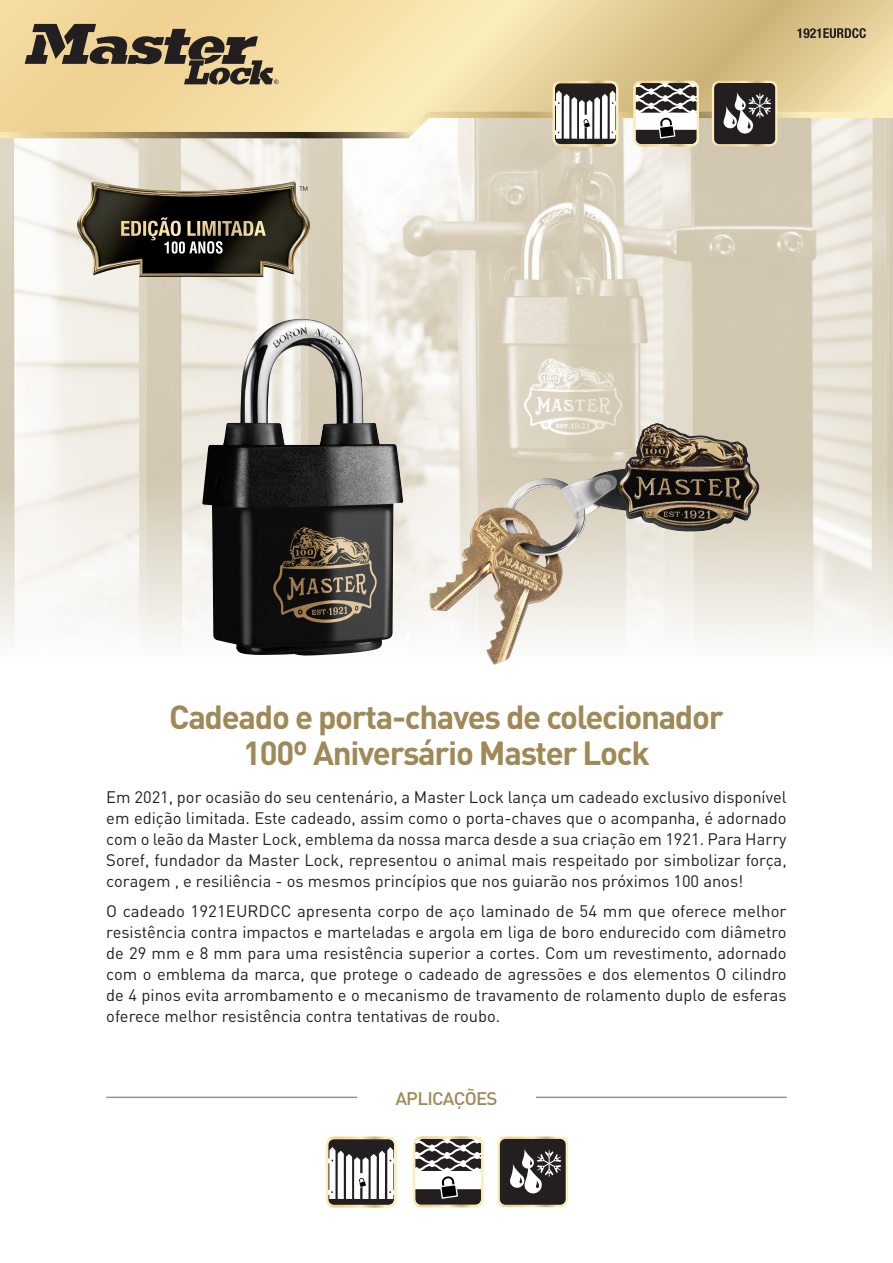
<style>
.page{position:relative;width:893px;height:1263px;background:#fff}
.page>*{position:absolute;margin:0;border:0;box-sizing:border-box;transform-origin:0 0}
.t1{font:700 33px/36px "DIN";letter-spacing:-.04em;color:#9f8957;text-align:center}
.t2{font:500 18px "DIN";letter-spacing:-.04em;color:#9f8957;scale:1.04 1}
.texte{font:16.5px/21px "DIN";color:#231f20;text-align:justify}
</style>
<div class="page">
<img style="left:0;top:139px;width:893px;height:314px">
<svg style="left:0;top:453px;width:893px;height:212px"></svg>
<img style="left:202px;top:319px;width:201px;height:337px">
<div style="left:327px;top:1138px;width:68px;height:68px;background:#231f20;border-radius:7px"></div>
<svg style="left:329px;top:1147px;width:64px;height:52px"></svg>
<div style="left:326px;top:1137px;width:70px;height:70px;border:2px solid #fff;border-radius:7px"></div>
<div style="left:414px;top:1138px;width:68px;height:68px;background:#231f20;border-radius:7px"></div>
<svg style="left:416px;top:1139px;width:64px;height:60px"></svg>
<div style="left:413px;top:1136px;width:70px;height:71px;border:2px solid #fff;border-radius:7px"></div>
<div style="left:499px;top:1138px;width:68px;height:68px;background:#231f20;border-radius:7px"></div>
<div style="left:497px;top:1136px;width:71px;height:71px;border:2px solid #fff;border-radius:7px"></div>
<svg style="left:510px;top:1148px;width:51px;height:46px"></svg>
<hr style="left:106px;top:1096px;width:681px;height:2px;background:#939598">
<div style="left:357px;top:1077px;width:179px;height:41px;background:#fff"></div>
<img style="left:429px;top:423px;width:228px;height:217px">
<svg style="left:0;top:0;width:893px;height:24px;background:#ead49b"></svg>
<div style="left:554px;top:82px;width:63px;height:63px;background:#231f20;border-radius:6px"></div>
<div style="left:553px;top:81px;width:65px;height:66px;border:2px solid #fff;border-radius:6px"></div>
<div style="left:635px;top:82px;width:63px;height:63px;background:#231f20;border-radius:6px"></div>
<div style="left:633px;top:81px;width:66px;height:65px;border:2px solid #fff;border-radius:6px"></div>
<div style="left:713px;top:82px;width:63px;height:63px;background:#231f20;border-radius:6px"></div>
<div style="left:712px;top:81px;width:65px;height:65px;border:2px solid #fff;border-radius:6px"></div>
<svg style="left:0;top:24px;width:893px;height:115px;background:#d2c094"></svg>
<img style="left:71px;top:175px;width:245px;height:110px">
<svg style="left:299px;top:186px;width:8px;height:5px"></svg>
<svg style="left:148px;top:217px;width:118px;height:37px;background:#4b4639"></svg>
<p class="t1" style="left:169px;top:698px;width:556px">Cadeado e porta-chaves de colecionador<br>100º Aniversário Master Lock</p>
<p class="texte" style="left:106px;top:787px;width:682px">Em 2021, por ocasião do seu centenário, a Master Lock lança um cadeado exclusivo disponível em edição limitada. Este cadeado, assim como o porta-chaves que o acompanha, é adornado com o leão da Master Lock, emblema da nossa marca desde a sua criação em 1921. Para Harry Soref, fundador da Master Lock, representou o animal mais respeitado por simbolizar força, coragem , e resiliência - os mesmos princípios que nos guiarão nos próximos 100 anos!</p>
<p class="texte" style="left:106px;top:900px;width:682px">O cadeado 1921EURDCC apresenta corpo de aço laminado de 54 mm que oferece melhor resistência contra impactos e marteladas e argola em liga de boro endurecido com diâmetro de 29 mm e 8 mm para uma resistência superior a cortes. Com um revestimento, adornado com o emblema da marca, que protege o cadeado de agressões e dos elementos O cilindro de 4 pinos evita arrombamento e o mecanismo de travamento de rolamento duplo de esferas oferece melhor resistência contra tentativas de roubo.</p>
<p class="t2" style="left:395px;top:1087px;width:100px">APLICAÇÕES</p>
</div>
